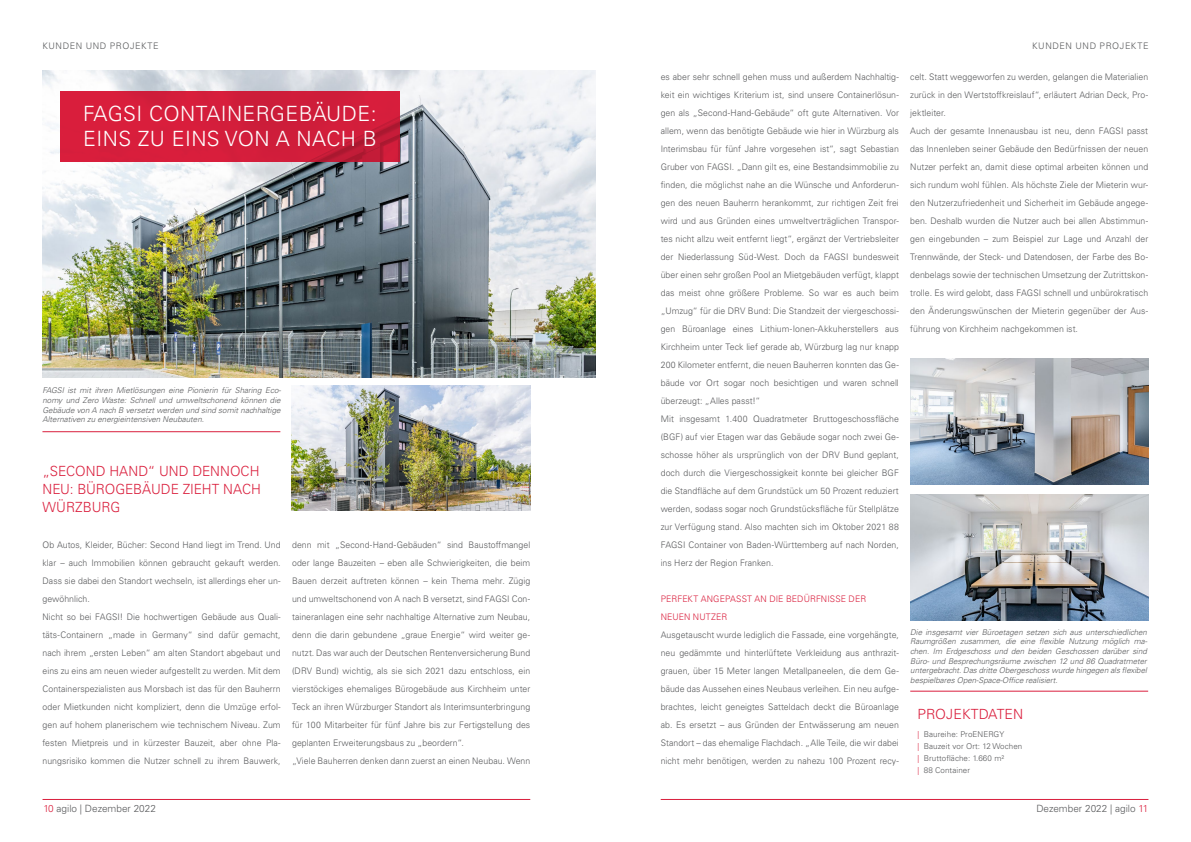
<style>
.page{position:relative;width:1191px;height:842px;background:#fff}
.page>*{position:absolute;margin:0;border:0;box-sizing:border-box;transform-origin:0 0}
.t1{font:300 21px/25.2px "Univers LT Pro 45";letter-spacing:.02em;color:#fff}
.t2{font:300 14px/18px "Univers LT Pro 45";color:#da1f3d;text-align:justify}
.t3{font:300 10px "Univers LT Pro 45";color:#58595b}
.t4{font:300 9px/18px "Univers LT Pro 45";letter-spacing:.005em;color:#58595b}
.t5{font:300 9px/18px "Univers LT Pro 45";letter-spacing:.01em;color:#da1f3d}
.t6{font:300 9px "Univers LT Pro 45";letter-spacing:.065em;color:#58595b}
.t7{font:italic 300 8px/9.6px "Univers LT Pro 45";color:#58595b;text-align:justify}
.t8{font:300 8px/12px "Univers LT Pro 45";letter-spacing:.01em;color:#58595b}
.s1{color:#da1f3d}
</style>
<div class="page">
<hr style="left:43px;top:799px;width:487px;height:1px;background:#da1f3d">
<hr style="left:660px;top:799px;width:488px;height:1px;background:#da1f3d">
<img style="left:43px;top:71px;width:552px;height:306px">
<img style="left:910px;top:494px;width:238px;height:126px">
<img style="left:910px;top:358px;width:238px;height:126px">
<hr style="left:910px;top:691px;width:238px;height:1px;background:#da1f3d">
<div style="left:60px;top:91px;width:340px;height:70px;background:#da1f3d"></div>
<img style="left:292px;top:385px;width:238px;height:126px">
<hr style="left:42px;top:431px;width:238px;height:1px;background:#da1f3d">
<p class="t6" style="left:42px;top:41px;width:118px">KUNDEN UND PROJEKTE</p>
<p class="t6" style="left:1032px;top:41px;width:118px">KUNDEN UND PROJEKTE</p>
<h1 class="t1" style="left:83px;top:102px;width:295px">FAGSI CONTAINERGEBÄUDE:<br>EINS ZU EINS VON A NACH B</h1>
<p class="t7" style="left:42px;top:386px;width:240px">FAGSI ist mit ihren Mietlösungen eine Pionierin für Sharing Eco&shy;nomy und Zero Waste: Schnell und umweltschonend können die Gebäude von A nach B versetzt werden und sind somit nachhaltige Alternativen zu energieintensiven Neubauten.</p>
<h2 class="t2" style="left:43px;top:463px;width:220px">„SECOND HAND“ UND DENNOCH NEU: BÜROGEBÄUDE ZIEHT NACH WÜRZBURG</h2>
<p class="t4" style="left:43px;top:536px;width:240px">Ob Autos, Kleider, Bücher: Second Hand liegt im Trend. Und klar – auch Immobilien können gebraucht gekauft werden.<br>Dass sie dabei den Standort wechseln, ist allerdings eher un&shy;gewöhnlich.<br>Nicht so bei FAGSI! Die hochwertigen Gebäude aus Quali&shy;täts-Containern „made in Germany“ sind dafür gemacht, nach ihrem „ersten Leben“ am alten Standort abgebaut und eins zu eins am neuen wieder aufgestellt zu werden. Mit dem Containerspezialisten aus Morsbach ist das für den Bauherrn oder Mietkunden nicht kompliziert, denn die Umzüge erfol&shy;gen auf hohem planerischem wie technischem Niveau. Zum festen Mietpreis und in kürzester Bauzeit, aber ohne Pla&shy;nungsrisiko kommen die Nutzer schnell zu ihrem Bauwerk,</p>
<p class="t4" style="left:292px;top:536px;width:240px">denn mit „Second-Hand-Gebäuden“ sind Baustoffmangel oder lange Bauzeiten – eben alle Schwierigkeiten, die beim Bauen derzeit auftreten können – kein Thema mehr. Zügig und umweltschonend von A nach B versetzt, sind FAGSI Con&shy;taineranlagen eine sehr nachhaltige Alternative zum Neubau, denn die darin gebundene „graue Energie“ wird weiter ge&shy;nutzt. Das war auch der Deutschen Rentenversicherung Bund (DRV Bund) wichtig, als sie sich 2021 dazu entschloss, ein vierstöckiges ehemaliges Bürogebäude aus Kirchheim unter Teck an ihren Würzburger Standort als Interimsunterbringung für 100 Mitarbeiter für fünf Jahre bis zur Fertigstellung des geplanten Erweiterungsbaus zu „beordern“.<br>„Viele Bauherren denken dann zuerst an einen Neubau. Wenn</p>
<p class="t4" style="left:660px;top:68px;width:240px">es aber sehr schnell gehen muss und außerdem Nachhaltig&shy;keit ein wichtiges Kriterium ist, sind unsere Containerlösun&shy;gen als „Second-Hand-Gebäude“ oft gute Alternativen. Vor allem, wenn das benötigte Gebäude wie hier in Würzburg als Interimsbau für fünf Jahre vorgesehen ist“, sagt Sebastian Gruber von FAGSI. „Dann gilt es, eine Bestandsimmobilie zu finden, die möglichst nahe an die Wünsche und Anforderun&shy;gen des neuen Bauherrn herankommt, zur richtigen Zeit frei wird und aus Gründen eines umweltverträglichen Transpor&shy;tes nicht allzu weit entfernt liegt“, ergänzt der Vertriebsleiter der Niederlassung Süd-West. Doch da FAGSI bundesweit über einen sehr großen Pool an Mietgebäuden verfügt, klappt das meist ohne größere Probleme. So war es auch beim „Umzug“ für die DRV Bund: Die Standzeit der viergeschossi&shy;gen Büroanlage eines Lithium-Ionen-Akkuherstellers aus Kirchheim unter Teck lief gerade ab, Würzburg lag nur knapp 200 Kilometer entfernt, die neuen Bauherren konnten das Ge&shy;bäude vor Ort sogar noch besichtigen und waren schnell überzeugt: „Alles passt!“<br>Mit insgesamt 1.400 Quadratmeter Bruttogeschossfläche (BGF) auf vier Etagen war das Gebäude sogar noch zwei Ge&shy;schosse höher als ursprünglich von der DRV Bund geplant, doch durch die Viergeschossigkeit konnte bei gleicher BGF die Standfläche auf dem Grundstück um 50 Prozent reduziert werden, sodass sogar noch Grundstücksfläche für Stellplätze zur Verfügung stand. Also machten sich im Oktober 2021 88<br>FAGSI Container von Baden-Württemberg auf nach Norden, ins Herz der Region Franken.</p>
<p class="t5" style="left:660px;top:590px;width:207px">PERFEKT ANGEPASST AN DIE BEDÜRFNISSE DER<br>NEUEN NUTZER</p>
<p class="t4" style="left:660px;top:626px;width:240px;text-align:justify">Ausgetauscht wurde lediglich die Fassade, eine vorgehängte, neu gedämmte und hinterlüftete Verkleidung aus anthrazit&shy;grauen, über 15 Meter langen Metallpaneelen, die dem Ge&shy;bäude das Aussehen eines Neubaus verleihen. Ein neu aufge&shy;brachtes, leicht geneigtes Satteldach deckt die Büroanlage ab. Es ersetzt – aus Gründen der Entwässerung am neuen Standort – das ehemalige Flachdach. „Alle Teile, die wir dabei nicht mehr benötigen, werden zu nahezu 100 Prozent recy-</p>
<p class="t4" style="left:910px;top:68px;width:239px">celt. Statt weggeworfen zu werden, gelangen die Materialien zurück in den Wertstoffkreislauf“, erläutert Adrian Deck, Pro&shy;jektleiter.<br>Auch der gesamte Innenausbau ist neu, denn FAGSI passt das Innenleben seiner Gebäude den Bedürfnissen der neuen Nutzer perfekt an, damit diese optimal arbeiten können und sich rundum wohl fühlen. Als höchste Ziele der Mieterin wur&shy;den Nutzerzufriedenheit und Sicherheit im Gebäude angege&shy;ben. Deshalb wurden die Nutzer auch bei allen Abstimmun&shy;gen eingebunden – zum Beispiel zur Lage und Anzahl der Trennwände, der Steck- und Datendosen, der Farbe des Bo&shy;denbelags sowie der technischen Umsetzung der Zutrittskon&shy;trolle. Es wird gelobt, dass FAGSI schnell und unbürokratisch den Änderungswünschen der Mieterin gegenüber der Aus&shy;führung von Kirchheim nachgekommen ist.</p>
<p class="t7" style="left:910px;top:627px;width:238px">Die insgesamt vier Büroetagen setzen sich aus unterschiedlichen Raumgrößen zusammen, die eine flexible Nutzung möglich ma&shy;chen. Im Erdgeschoss und den beiden Geschossen darüber sind Büro- und Besprechungsräume zwischen 12 und 86 Quadratmeter untergebracht. Das dritte Obergeschoss wurde hingegen als flexibel bespielbares Open-Space-Office realisiert.</p>
<h2 class="t2" style="left:917px;top:706px;width:108px">PROJEKTDATEN</h2>
<p class="t8" style="left:917px;top:729px;width:107px"><span class="s1">|</span> Baureihe: ProENERGY<br><span class="s1">|</span> Bauzeit vor Ort: 12 Wochen <span class="s1">|</span> Bruttofläche: 1.660 m²<br><span class="s1">|</span> 88 Container</p>
<p class="t3" style="left:43px;top:803px;width:114px"><span class="s1">10</span> agilo | Dezember 2022</p>
<p class="t3" style="left:1036px;top:803px;width:114px">Dezember 2022 | agilo <span class="s1">11</span></p>
</div>
